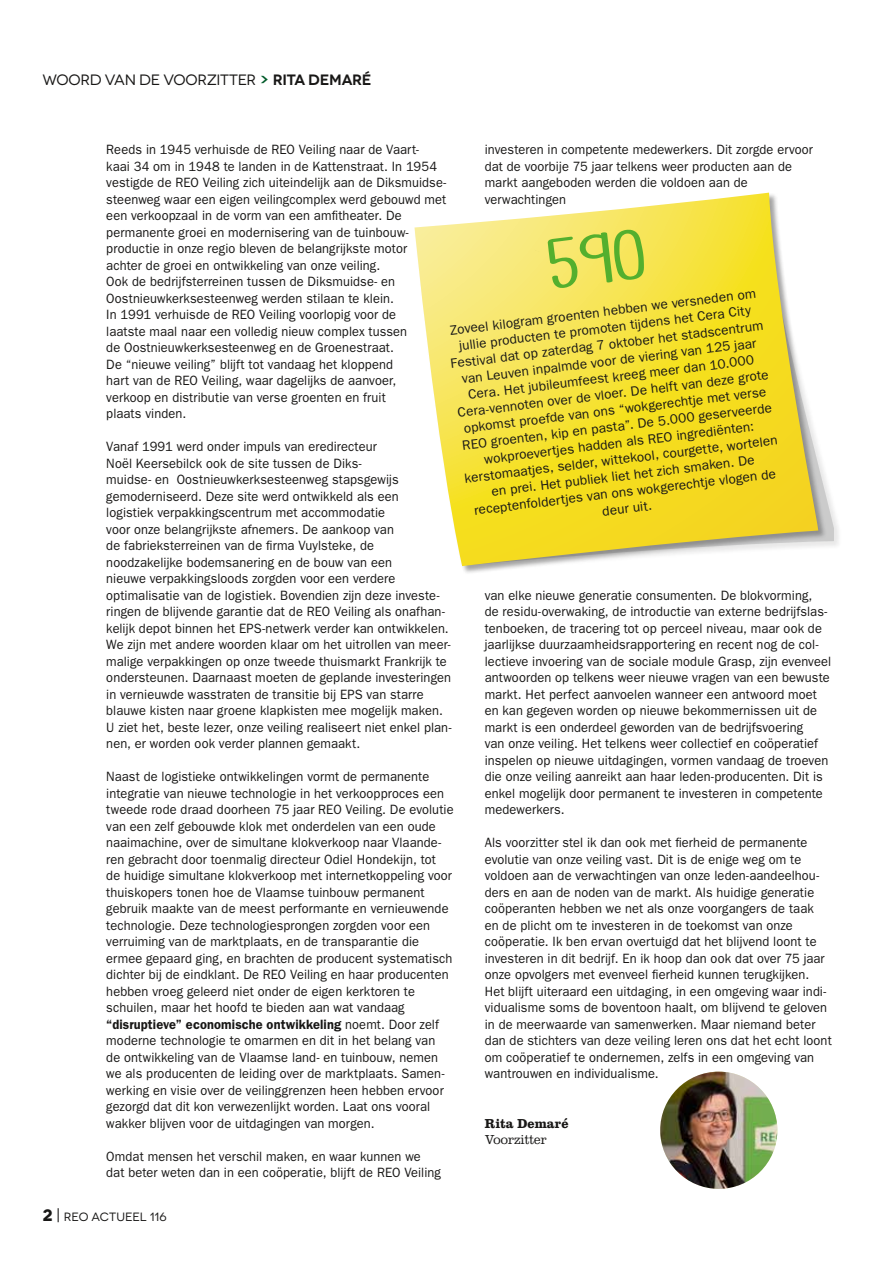
<style>
.page{position:relative;width:893px;height:1263px;background:#fff}
.page>*{position:absolute;margin:0;border:0;box-sizing:border-box;transform-origin:0 0}
.t1{font:15px "Novecentowide";letter-spacing:-.025em;color:#181716}
.t2{font:13.5px/16.5px "Franklin Gothic";letter-spacing:.01em;color:#181716;scale:.95 1}
.t3{font:13.5px/16.5px "Franklin Gothic";letter-spacing:.01em;color:#181716;text-align:center}
.t4{font:700 13.5px "Clarendon LT Std";color:#181716;scale:.95 1}
.t5{font:300 13.5px "Clarendon LT Std";letter-spacing:-.01em;color:#181716;scale:.95 1}
.t6{font:12px "Novecentowide";color:#181716}
.s1{font-weight:600;color:#005a29}
.s2{font-weight:600}
.s3{font-weight:700;font-size:16.5px}
.s4{font-family:"Novecentoslabcondensed";font-size:16.5px}
</style>
<div class="page">
<svg style="left:819px;top:453px;width:14px;height:94px"></svg>
<svg style="left:414px;top:193px;width:405px;height:373px"></svg>
<svg style="left:534px;top:249px;width:6px;height:2px"></svg>
<img style="left:660px;top:1071px;width:117px;height:118px;border-radius:59px">
<svg style="left:547px;top:228px;width:99px;height:61px;background:#f7e663"></svg>
<p class="t1" style="left:43px;top:71px;width:331px">WOORD VAN DE VOORZITTER <span class="s1">&gt;</span> <span class="s2">RITA DEMARÉ</span></p>
<p class="t2" style="left:106px;top:141px;width:359px">Reeds in 1945 verhuisde de REO Veiling naar de Vaart-<br>kaai 34 om in 1948 te landen in de Kattenstraat. In 1954 vestigde de REO Veiling zich uiteindelijk aan de Diksmuidse&shy;steenweg waar een eigen veilingcomplex werd gebouwd met een verkoopzaal in de vorm van een amfitheater. De permanente groei en modernisering van de tuinbouw&shy;productie in onze regio bleven de belangrijkste motor achter de groei en ontwikkeling van onze veiling.<br>Ook de bedrijfsterreinen tussen de Diksmuidse- en Oostnieuwkerksesteenweg werden stilaan te klein.<br>In 1991 verhuisde de REO Veiling voorlopig voor de<br>laatste maal naar een volledig nieuw complex tussen<br>de Oostnieuwkerksesteenweg en de Groenestraat.<br>De “nieuwe veiling” blijft tot vandaag het kloppend<br>hart van de REO Veiling, waar dagelijks de aanvoer,<br>verkoop en distributie van verse groenten en fruit<br>plaats vinden.</p>
<p class="t2" style="left:106px;top:438px;width:365px">Vanaf 1991 werd onder impuls van eredirecteur<br>Noël Keersebilck ook de site tussen de Diks-<br>muidse- en Oostnieuwkerksesteenweg stapsgewijs gemoderniseerd. Deze site werd ontwikkeld als een<br>logistiek verpakkingscentrum met accommodatie<br>voor onze belangrijkste afnemers. De aankoop van<br>de fabrieksterreinen van de firma Vuylsteke, de noodzakelijke bodemsanering en de bouw van een<br>nieuwe verpakkingsloods zorgden voor een verdere optimalisatie van de logistiek. Bovendien zijn deze investe&shy;ringen de blijvende garantie dat de REO Veiling als onafhan&shy;kelijk depot binnen het EPS-netwerk verder kan ontwikkelen.<br>We zijn met andere woorden klaar om het uitrollen van meer&shy;malige verpakkingen op onze tweede thuismarkt Frankrijk te ondersteunen. Daarnaast moeten de geplande investeringen in vernieuwde wasstraten de transitie bij EPS van starre blauwe kisten naar groene klapkisten mee mogelijk maken.<br>U ziet het, beste lezer, onze veiling realiseert niet enkel plan&shy;nen, er worden ook verder plannen gemaakt.</p>
<p class="t2" style="left:106px;top:768px;width:367px">Naast de logistieke ontwikkelingen vormt de permanente integratie van nieuwe technologie in het verkoopproces een tweede rode draad doorheen 75 jaar REO Veiling. De evolutie van een zelf gebouwde klok met onderdelen van een oude naaimachine, over de simultane klokverkoop naar Vlaande&shy;ren gebracht door toenmalig directeur Odiel Hondekijn, tot<br>de huidige simultane klokverkoop met internetkoppeling voor thuiskopers tonen hoe de Vlaamse tuinbouw permanent gebruik maakte van de meest performante en vernieuwende technologie. Deze technologiesprongen zorgden voor een verruiming van de marktplaats, en de transparantie die ermee gepaard ging, en brachten de producent systematisch dichter bij de eindklant. De REO Veiling en haar producenten hebben vroeg geleerd niet onder de eigen kerktoren te schuilen, maar het hoofd te bieden aan wat vandaag <span class="s2">“disruptieve” economische ontwikkeling</span> noemt. Door zelf moderne technologie te omarmen en dit in het belang van<br>de ontwikkeling van de Vlaamse land- en tuinbouw, nemen we als producenten de leiding over de marktplaats. Samen&shy;werking en visie over de veilinggrenzen heen hebben ervoor gezorgd dat dit kon verwezenlijkt worden. Laat ons vooral wakker blijven voor de uitdagingen van morgen.</p>
<p class="t2" style="left:106px;top:1148px;width:354px">Omdat mensen het verschil maken, en waar kunnen we dat beter weten dan in een coöperatie, blijft de REO Veiling</p>
<p class="t2" style="left:485px;top:141px;width:347px">investeren in competente medewerkers. Dit zorgde ervoor dat de voorbije 75 jaar telkens weer producten aan de markt aangeboden werden die voldoen aan de verwachtingen</p>
<p class="t3" style="left:445px;top:322px;width:317px;rotate:-7deg">Zoveel kilogram groenten hebben we versneden om jullie producten te promoten tijdens het Cera City Festival dat op zaterdag 7 oktober het stadscentrum van Leuven inpalmde voor de viering van 125 jaar Cera. Het jubileumfeest kreeg meer dan 10.000<br>Cera-vennoten over de vloer. De helft van deze grote opkomst proefde van ons “wokgerechtje met verse REO groenten, kip en pasta”. De 5.000 geserveerde wokproevertjes hadden als REO ingrediënten: kerstomaatjes, selder, wittekool, courgette, wortelen en prei. Het publiek liet het zich smaken. De receptenfoldertjes van ons wokgerechtje vlogen de deur uit.</p>
<p class="t2" style="left:485px;top:587px;width:366px">van elke nieuwe generatie consumenten. De blokvorming,<br>de residu-overwaking, de introductie van externe bedrijfslas&shy;tenboeken, de tracering tot op perceel niveau, maar ook de jaarlijkse duurzaamheidsrapportering en recent nog de col&shy;lectieve invoering van de sociale module Grasp, zijn evenveel antwoorden op telkens weer nieuwe vragen van een bewuste markt. Het perfect aanvoelen wanneer een antwoord moet en kan gegeven worden op nieuwe bekommernissen uit de markt is een onderdeel geworden van de bedrijfsvoering<br>van onze veiling. Het telkens weer collectief en coöperatief inspelen op nieuwe uitdagingen, vormen vandaag de troeven die onze veiling aanreikt aan haar leden-producenten. Dit is enkel mogelijk door permanent te investeren in competente medewerkers.</p>
<p class="t2" style="left:485px;top:834px;width:367px">Als voorzitter stel ik dan ook met fierheid de permanente evolutie van onze veiling vast. Dit is de enige weg om te voldoen aan de verwachtingen van onze leden-aandeelhou&shy;ders en aan de noden van de markt. Als huidige generatie coöperanten hebben we net als onze voorgangers de taak<br>en de plicht om te investeren in de toekomst van onze coöperatie. Ik ben ervan overtuigd dat het blijvend loont te investeren in dit bedrijf. En ik hoop dan ook dat over 75 jaar onze opvolgers met evenveel fierheid kunnen terugkijken.<br>Het blijft uiteraard een uitdaging, in een omgeving waar indi&shy;vidualisme soms de boventoon haalt, om blijvend te geloven in de meerwaarde van samenwerken. Maar niemand beter dan de stichters van deze veiling leren ons dat het echt loont om coöperatief te ondernemen, zelfs in een omgeving van wantrouwen en individualisme.</p>
<p class="t4" style="left:485px;top:1115px;width:90px">Rita Demaré</p>
<p class="t5" style="left:485px;top:1132px;width:67px">Voorzitter</p>
<p class="t6" style="left:43px;top:1210px;width:126px"><span class="s3">2</span> <span class="s4">|</span> REO ACTUEEL 116</p>
</div>
